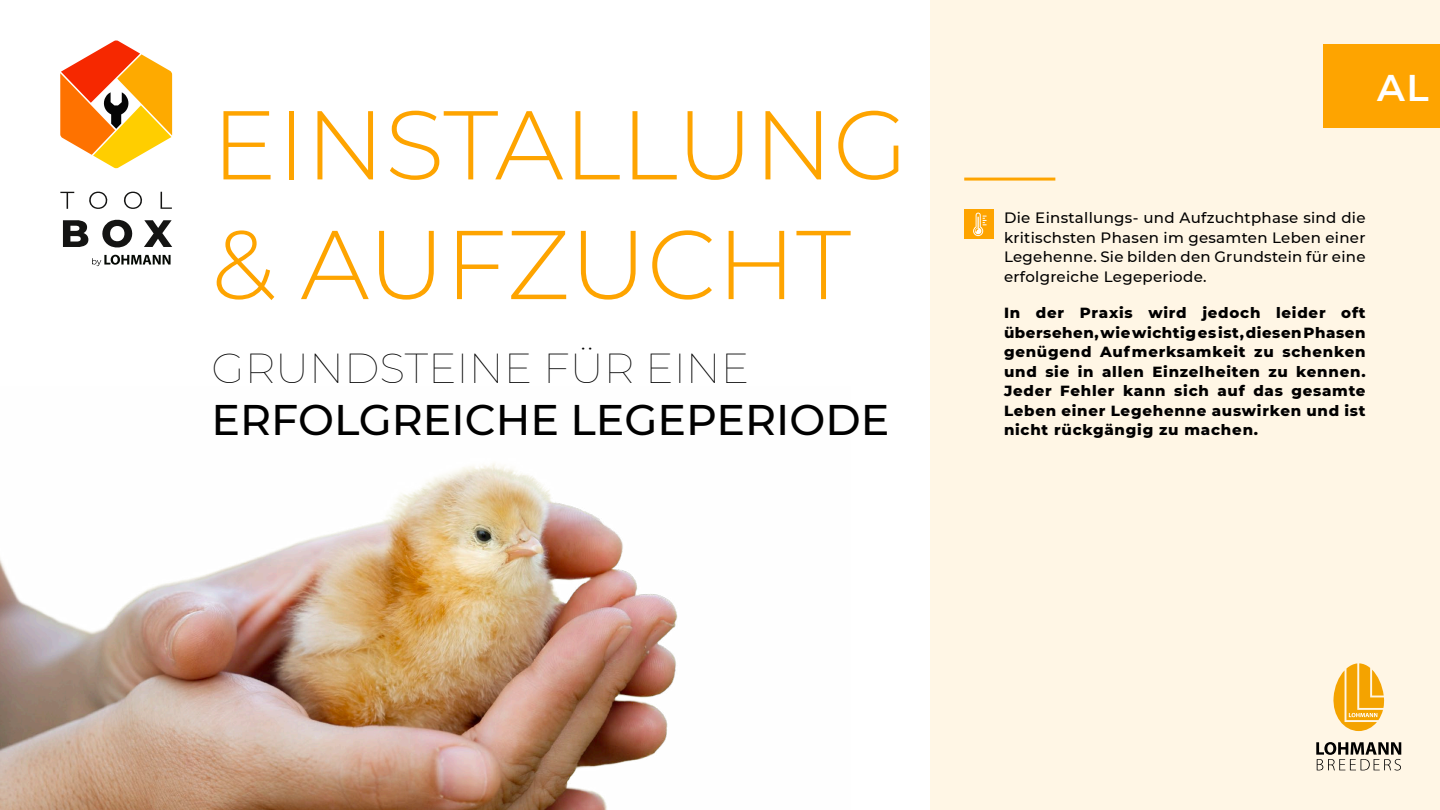
<style>
.page{position:relative;width:1440px;height:810px;background:#fff}
.page>*{position:absolute;margin:0;border:0;box-sizing:border-box;transform-origin:0 0}
.t1{font:300 97.5px/119.7px "Montserrat";color:#fea400}
.t2{font:500 42.75px/52.5px "Montserrat";color:#000}
.t3{font:600 37.12px "Montserrat";color:#fff}
.t4{font:800 15px/19.5px "Montserrat";letter-spacing:.05em;color:#000;text-align:justify}
.t5{font:500 15px/19.5px "Montserrat";letter-spacing:.02em;color:#000;text-align:justify}
.s1{font-weight:100}
</style>
<div class="page">
<img style="left:0;top:463px;width:678px;height:347px">
<div style="left:931px;top:0;width:509px;height:810px;background:#fff6e5"></div>
<div style="left:1323px;top:45px;width:117px;height:83px;background:#fea400"></div>
<hr style="left:964px;top:178px;width:91px;height:3px;background:#fea400">
<div style="left:964px;top:209px;width:29px;height:29px;background:#fea400"></div>
<svg style="left:973px;top:213px;width:14px;height:23px"></svg>
<svg style="left:60px;top:192px;width:14px;height:17px"></svg>
<svg style="left:89px;top:191px;width:19px;height:18px"></svg>
<svg style="left:123px;top:191px;width:19px;height:18px"></svg>
<svg style="left:161px;top:192px;width:11px;height:17px"></svg>
<svg style="left:63px;top:220px;width:25px;height:27px"></svg>
<svg style="left:102px;top:219px;width:31px;height:29px"></svg>
<svg style="left:144px;top:220px;width:28px;height:27px"></svg>
<svg style="left:60px;top:40px;width:112px;height:128px"></svg>
<svg style="left:92px;top:255px;width:79px;height:11px"></svg>
<svg style="left:1333px;top:663px;width:51px;height:68px"></svg>
<svg style="left:1316px;top:742px;width:85px;height:29px"></svg>
<p class="t1" style="left:212px;top:82px;width:698px">EINSTALLUNG &amp; AUFZUCHT</p>
<p class="t2" style="left:212px;top:340px;width:679px"><span class="s1">GRUNDSTEINE FÜR EINE<br></span>ERFOLGREICHE LEGEPERIODE</p>
<p class="t3" style="left:1377px;top:61px;width:53px">AL</p>
<p class="t5" style="left:1004px;top:207px;width:363px">Die Einstallungs- und Aufzuchtphase sind die kritischsten Phasen im gesamten Leben einer Legehenne. Sie bilden den Grundstein für eine erfolgreiche Legeperiode.</p>
<p class="t4" style="left:1004px;top:302px;width:363px">In der Praxis wird jedoch leider oft übersehen, wie wichtig es ist, diesen Phasen genügend Aufmerksamkeit zu schenken und sie in allen Einzelheiten zu kennen.<br>Jeder Fehler kann sich auf das gesamte Leben einer Legehenne auswirken und ist nicht rückgängig zu machen.</p>
</div>
